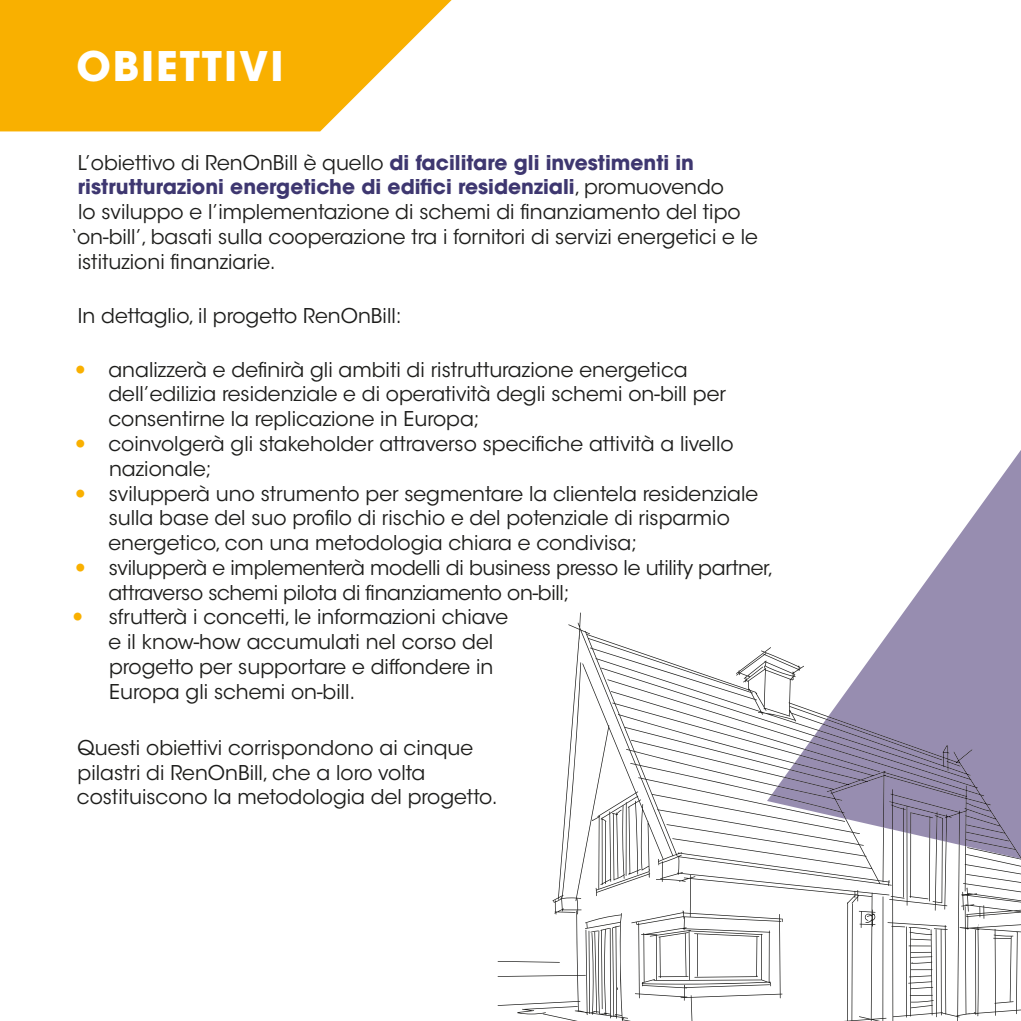
<style>
.page{position:relative;width:1021px;height:1021px;background:#fff}
.page>*{position:absolute;margin:0;border:0;box-sizing:border-box;transform-origin:0 0}
.t1{font:700 40.5px "ITC Avant Garde Std";letter-spacing:.05em;color:#fff}
.t2{font:20.25px/24.8px "ITC Avant Garde Std";color:#1d1d1b}
.t3{font:700 20.25px "ITC Avant Garde Std";color:#3e3770}
.s1{font-weight:700;color:#3e3770}
.s2{font-weight:400;color:#1d1d1b}
</style>
<div class="page">
<svg style="left:497px;top:612px;width:523px;height:408px"></svg>
<svg style="left:497px;top:960px;width:63px;height:2px"></svg>
<svg style="left:767px;top:451px;width:253px;height:240px"></svg>
<svg style="left:610px;top:691px;width:410px;height:210px"></svg>
<svg style="left:0;top:0;width:452px;height:131px;fill:#f9b000"></svg>
<h1 class="t1" style="left:76px;top:40px;width:209px">OBIETTIVI</h1>
<p class="t2" style="left:78px;top:150px;width:618px">L’obiettivo di RenOnBill è quello <span class="s1">di facilitare gli investimenti in</span></p>
<p class="t3" style="left:78px;top:174px;width:647px">ristrutturazioni energetiche di edifici residenziali<span class="s2">, promuovendo</span></p>
<p class="t2" style="left:78px;top:200px;width:664px">lo sviluppo e l’implementazione di schemi di finanziamento del tipo</p>
<p class="t2" style="left:71px;top:224px;width:688px">‘on-bill’, basati sulla cooperazione tra i fornitori di servizi energetici e le</p>
<p class="t2" style="left:78px;top:249px;width:199px">istituzioni finanziarie.</p>
<p class="t2" style="left:78px;top:303px;width:325px">In dettaglio, il progetto RenOnBill:</p>
<p class="t2" style="left:108px;top:357px;width:666px">analizzerà e definirà gli ambiti di ristrutturazione energetica dell’edilizia residenziale e di operatività degli schemi on-bill per consentirne la replicazione in Europa;<br>coinvolgerà gli stakeholder attraverso specifiche attività a livello nazionale;<br>svilupperà uno strumento per segmentare la clientela residenziale sulla base del suo profilo di rischio e del potenziale di risparmio energetico, con una metodologia chiara e condivisa;<br>svilupperà e implementerà modelli di business presso le utility partner, attraverso schemi pilota di finanziamento on-bill;<br>sfrutterà i concetti, le informazioni chiave<br>e il know-how accumulati nel corso del<br>progetto per supportare e diffondere in<br>Europa gli schemi on-bill.</p>
<p class="t2" style="left:77px;top:735px;width:422px">Questi obiettivi corrispondono ai cinque pilastri di RenOnBill, che a loro volta costituiscono la metodologia del progetto.</p>
</div>
